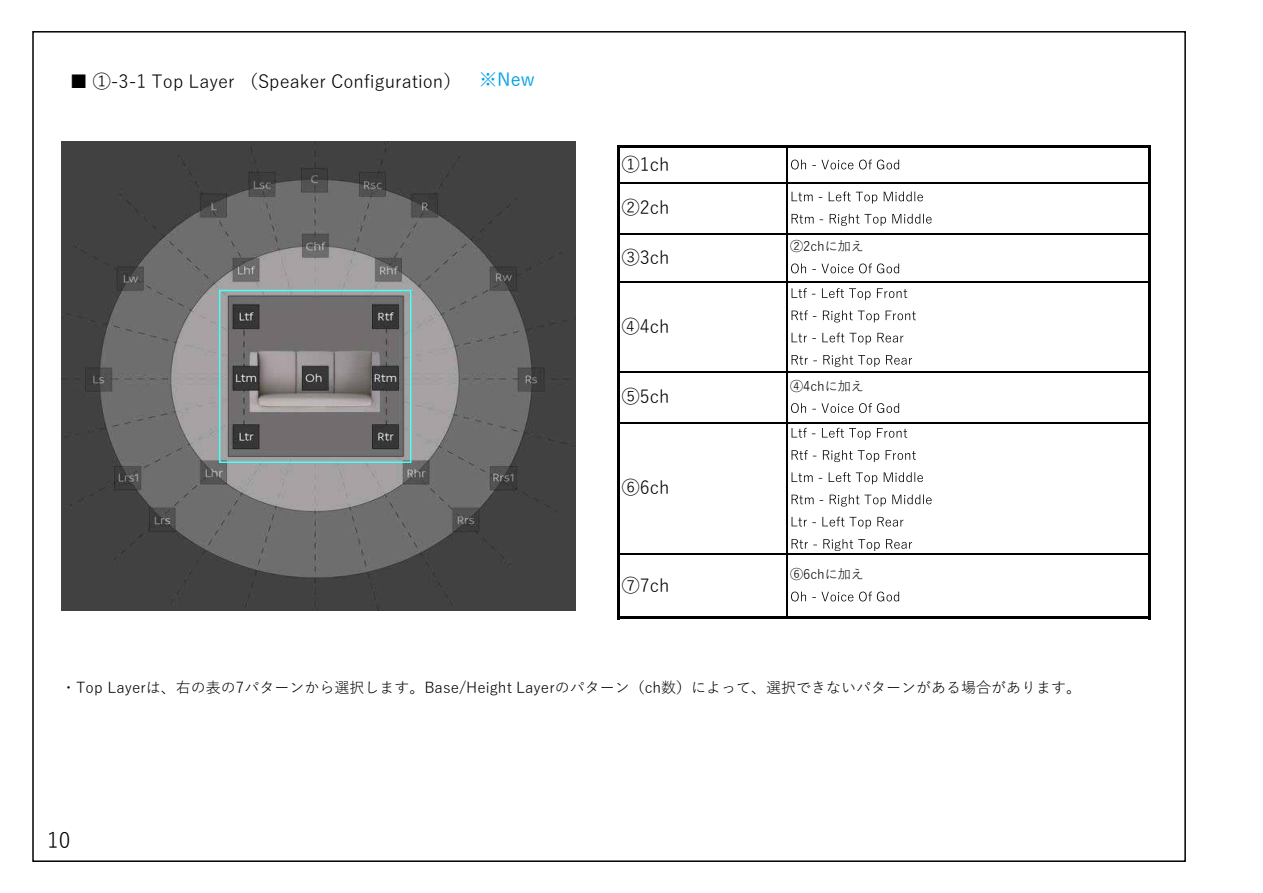
<style>
.page{position:relative;width:1263px;height:893px;background:#fff}
.page>*{position:absolute;margin:0;border:0;box-sizing:border-box;transform-origin:0 0}
.t1{font:21px "Yu Gothic";color:#000}
.t2{font:18px "Yu Gothic";color:#000}
.t3{font:500 18px "Yu Gothic";color:#00a0e9}
.t4{font:17.85px "Yu Gothic";color:#000}
.t5{font:15px "Yu Gothic";color:#000}
.t6{font:13.05px "Yu Gothic";color:#000}
</style>
<div class="page">
<img style="left:61px;top:141px;width:515px;height:469px">
<div style="left:219px;top:290px;width:192px;height:173px;border:2px solid #45fffc"></div>
<svg style="left:791px;top:160px;width:108px;height:9px"></svg>
<svg style="left:791px;top:192px;width:132px;height:12px"></svg>
<svg style="left:791px;top:214px;width:141px;height:12px"></svg>
<svg style="left:791px;top:263px;width:108px;height:10px"></svg>
<svg style="left:791px;top:288px;width:116px;height:12px"></svg>
<svg style="left:791px;top:310px;width:125px;height:12px"></svg>
<svg style="left:791px;top:333px;width:112px;height:12px"></svg>
<svg style="left:791px;top:355px;width:121px;height:12px"></svg>
<svg style="left:791px;top:403px;width:108px;height:10px"></svg>
<svg style="left:791px;top:428px;width:116px;height:12px"></svg>
<svg style="left:791px;top:450px;width:125px;height:12px"></svg>
<svg style="left:791px;top:472px;width:132px;height:12px"></svg>
<svg style="left:791px;top:494px;width:141px;height:12px"></svg>
<svg style="left:791px;top:517px;width:112px;height:12px"></svg>
<svg style="left:791px;top:539px;width:121px;height:12px"></svg>
<svg style="left:791px;top:592px;width:108px;height:9px"></svg>
<hr style="left:617px;top:145px;width:2px;height:474px;background:#000">
<hr style="left:787px;top:148px;width:1px;height:468px;background:#000">
<hr style="left:1148px;top:148px;width:3px;height:471px;background:#000">
<hr style="left:619px;top:145px;width:532px;height:3px;background:#000">
<hr style="left:619px;top:182px;width:529px;height:2px;background:#000">
<hr style="left:619px;top:233px;width:529px;height:1px;background:#000">
<hr style="left:619px;top:281px;width:529px;height:2px;background:#000">
<hr style="left:619px;top:372px;width:529px;height:1px;background:#000">
<hr style="left:619px;top:422px;width:529px;height:2px;background:#000">
<hr style="left:619px;top:553px;width:529px;height:2px;background:#000">
<hr style="left:619px;top:616px;width:532px;height:3px;background:#000">
<p class="t2" style="left:70px;top:65px;width:393px">■ ①-3-1 Top Layer （Speaker Configuration）</p>
<p class="t3" style="left:479px;top:63px;width:57px">※New</p>
<p class="t4" style="left:622px;top:148px;width:49px">①1ch</p>
<p class="t4" style="left:622px;top:191px;width:49px">②2ch</p>
<p class="t4" style="left:622px;top:241px;width:49px">③3ch</p>
<p class="t4" style="left:622px;top:310px;width:49px">④4ch</p>
<p class="t4" style="left:622px;top:380px;width:49px">⑤5ch</p>
<p class="t4" style="left:622px;top:471px;width:49px">⑥6ch</p>
<p class="t4" style="left:622px;top:569px;width:49px">⑦7ch</p>
<p class="t6" style="left:790px;top:234px;width:75px">②2chに加え</p>
<p class="t6" style="left:790px;top:374px;width:75px">④4chに加え</p>
<p class="t6" style="left:790px;top:562px;width:75px">⑥6chに加え</p>
<p class="t5" style="left:61px;top:674px;width:1022px">・Top Layerは、右の表の7パターンから選択します。Base/Height Layerのパターン（ch数）によって、選択できないパターンがある場合があります。</p>
<h1 class="t1" style="left:47px;top:821px;width:25px">10</h1>
</div>
